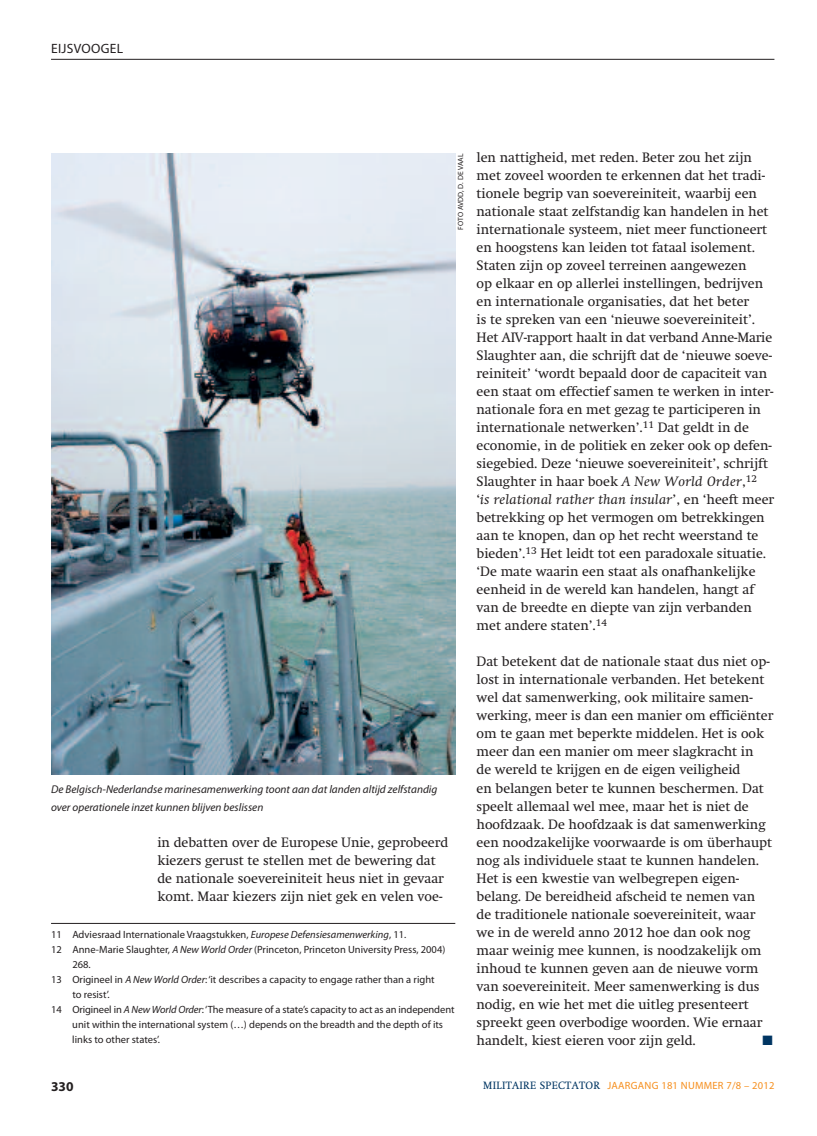
<style>
.page{position:relative;width:817px;height:1136px;background:#fff}
.page>*{position:absolute;margin:0;border:0;box-sizing:border-box;transform-origin:0 0}
.t1{font:13.5px/18px "Swift";color:#231f20}
.t2{font:13.5px "Myriad Pro";letter-spacing:.02em;color:#231f20}
.t3{font:700 13.5px "Myriad Pro";color:#231f20}
.t4{font:13.5px "Zapf Dingbats";color:#003562}
.t5{font:italic 11.25px/18px "Myriad Pro";color:#231f20}
.t6{font:10.5px "Myriad Pro";color:#231f20}
.t7{font:10.5px "Myriad Pro";letter-spacing:.025em;color:#f68f1e}
.t8{font:7.5px "Myriad Pro";letter-spacing:.02em;color:#231f20}
.s1{font-style:italic}
.s2{font-family:"Swift";color:#003562}
</style>
<div class="page">
<hr style="left:51px;top:59px;width:723px;height:1px;background:#231f20">
<hr style="left:51px;top:923px;width:404px;height:1px;background:#231f20">
<img style="left:51px;top:153px;width:404px;height:621px">
<p class="t2" style="left:51px;top:43px;width:73px">EIJSVOOGEL</p>
<p class="t8" style="left:458px;top:230px;width:78px;rotate:-90deg">FOTO AVDD, D. DE VAAL</p>
<p class="t5" style="left:51px;top:780px;width:388px">De Belgisch-Nederlandse marinesamenwerking toont aan dat landen altijd zelfstandig over operationele inzet kunnen blijven beslissen</p>
<p class="t1" style="left:157px;top:834px;width:292px">in debatten over de Europese Unie, geprobeerd kiezers gerust te stellen met de bewering dat de nationale soevereiniteit heus niet in gevaar komt. Maar kiezers zijn niet gek en velen voe-</p>
<p class="t6" style="left:51px;top:930px;width:357px">11 Adviesraad Internationale Vraagstukken, <span class="s1">Europese Defensiesamenwerking</span>, 11.</p>
<p class="t6" style="left:51px;top:945px;width:396px">12 Anne-Marie Slaughter, <span class="s1">A New World Order</span> (Princeton, Princeton University Press, 2004)</p>
<p class="t6" style="left:72px;top:960px;width:20px">268.</p>
<p class="t6" style="left:51px;top:975px;width:385px">13 Origineel in <span class="s1">A New World Order</span>: ‘it describes a capacity to engage rather than a right</p>
<p class="t6" style="left:72px;top:990px;width:39px">to resist’.</p>
<p class="t6" style="left:51px;top:1005px;width:405px">14 Origineel in <span class="s1">A New World Order</span>: ‘The measure of a state’s capacity to act as an independent</p>
<p class="t6" style="left:72px;top:1020px;width:372px">unit within the international system (…) depends on the breadth and the depth of its</p>
<p class="t6" style="left:72px;top:1035px;width:89px">links to other states’.</p>
<p class="t1" style="left:476px;top:150px;width:299px">len nattigheid, met reden. Beter zou het zijn met zoveel woorden te erkennen dat het tradi&shy;tionele begrip van soevereiniteit, waarbij een nationale staat zelfstandig kan handelen in het internationale systeem, niet meer functioneert en hoogstens kan leiden tot fataal isolement.<br>Staten zijn op zoveel terreinen aangewezen<br>op elkaar en op allerlei instellingen, bedrijven en internationale organisaties, dat het beter<br>is te spreken van een ‘nieuwe soevereiniteit’.<br>Het AIV-rapport haalt in dat verband Anne-Marie Slaughter aan, die schrijft dat de ‘nieuwe soeve&shy;reiniteit’ ‘wordt bepaald door de capaciteit van een staat om effectief samen te werken in inter&shy;nationale fora en met gezag te participeren in internationale netwerken’.<sup>11</sup> Dat geldt in de economie, in de politiek en zeker ook op defen&shy;siegebied. Deze ‘nieuwe soevereiniteit’, schrijft Slaughter in haar boek <span class="s1">A New World Order</span>,<sup>12<br></sup>‘<span class="s1">is relational rather than insular</span>’, en ‘heeft meer betrekking op het vermogen om betrekkingen aan te knopen, dan op het recht weerstand te bieden’.<sup>13</sup> Het leidt tot een paradoxale situatie. ‘De mate waarin een staat als onafhankelijke eenheid in de wereld kan handelen, hangt af van de breedte en diepte van zijn verbanden met andere staten’.<sup>14</sup></p>
<p class="t1" style="left:476px;top:654px;width:298px">Dat betekent dat de nationale staat dus niet op&shy;lost in internationale verbanden. Het betekent wel dat samenwerking, ook militaire samen&shy;werking, meer is dan een manier om efficiënter om te gaan met beperkte middelen. Het is ook meer dan een manier om meer slagkracht in<br>de wereld te krijgen en de eigen veiligheid<br>en belangen beter te kunnen beschermen. Dat speelt allemaal wel mee, maar het is niet de hoofdzaak. De hoofdzaak is dat samenwerking een noodzakelijke voorwaarde is om überhaupt nog als individuele staat te kunnen handelen.<br>Het is een kwestie van welbegrepen eigen&shy;belang. De bereidheid afscheid te nemen van<br>de traditionele nationale soevereiniteit, waar we in de wereld anno 2012 hoe dan ook nog maar weinig mee kunnen, is noodzakelijk om inhoud te kunnen geven aan de nieuwe vorm van soevereiniteit. Meer samenwerking is dus nodig, en wie het met die uitleg presenteert spreekt geen overbodige woorden. Wie ernaar handelt, kiest eieren voor zijn geld.</p>
<p class="t4" style="left:762px;top:1031px;width:12px">■</p>
<p class="t3" style="left:51px;top:1081px;width:24px">330</p>
<p class="t7" style="left:483px;top:1080px;width:292px"><span class="s2">MILITAIRE SPECTATOR</span> JAARGANG 181 NUMMER 7/8 – 2012</p>
</div>
